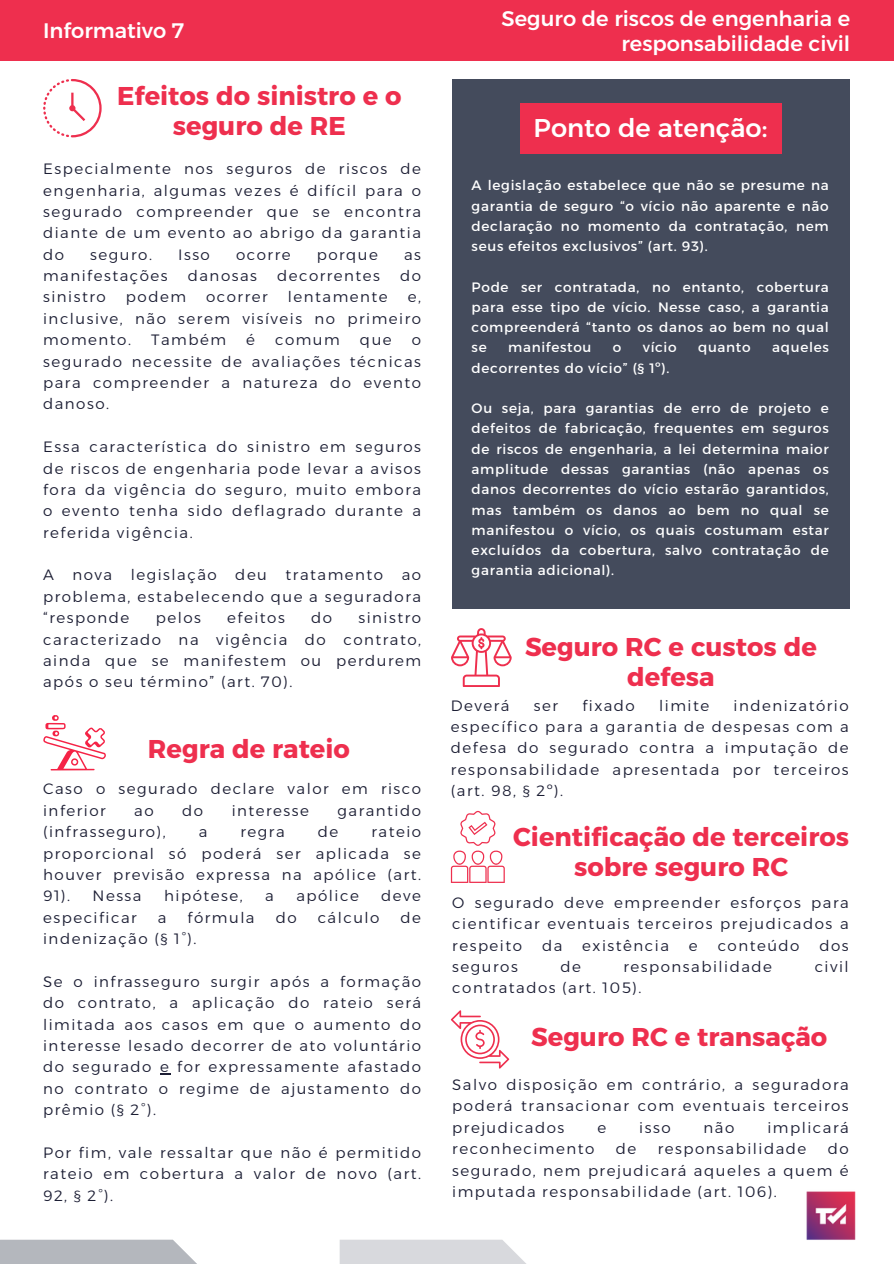
<style>
.page{position:relative;width:894px;height:1264px;background:#fff}
.page>*{position:absolute;margin:0;border:0;box-sizing:border-box;transform-origin:0 0}
.t1{font:700 25.65px/30.3px "Alexandria";color:#ee2f4e;text-align:center}
.t2{font:500 25.65px "Alexandria";color:#fff}
.t3{font:500 21px/24.8px "Alexandria";color:#fff;text-align:right}
.t4{font:300 15px/21.3px "Alexandria";letter-spacing:.1em;color:#1c1e34;text-align:justify}
.t5{font:13.65px/20.2px "Alexandria";letter-spacing:.05em;color:#fff;text-align:justify}
</style>
<div class="page">
<svg style="left:0;top:1239px;width:196px;height:24px;background:#babdc2"></svg>
<svg style="left:339px;top:1239px;width:186px;height:24px;background:#dbdce0"></svg>
<div style="left:0;top:0;width:893px;height:61px;background:#ee2f4e"></div>
<div style="left:452px;top:79px;width:398px;height:530px;background:#444b5c"></div>
<div style="left:519px;top:103px;width:262px;height:50px;background:#ee2f4e"></div>
<img style="left:806px;top:1191px;width:50px;height:49px">
<svg style="left:43px;top:79px;width:59px;height:58px"></svg>
<svg style="left:43px;top:715px;width:63px;height:55px"></svg>
<svg style="left:451px;top:628px;width:60px;height:58px"></svg>
<svg style="left:451px;top:810px;width:53px;height:72px"></svg>
<svg style="left:451px;top:1010px;width:58px;height:58px"></svg>
<h1 class="t3" style="left:43px;top:18px;width:142px">Informativo 7</h1>
<p class="t1" style="left:117px;top:80px;width:286px">Efeitos do sinistro e o seguro de RE</p>
<h2 class="t4" style="left:43px;top:158px;width:379px">Especialmente nos seguros de riscos de engenharia, algumas vezes é difícil para o segurado compreender que se encontra diante de um evento ao abrigo da garantia do</h2>
<h2 class="t4" style="left:90px;top:244px;width:63px">seguro.</h2>
<h2 class="t4" style="left:178px;top:244px;width:33px">Isso</h2>
<h2 class="t4" style="left:236px;top:244px;width:56px">ocorre</h2>
<h2 class="t4" style="left:316px;top:244px;width:63px">porque</h2>
<h2 class="t4" style="left:404px;top:244px;width:18px">as</h2>
<h2 class="t4" style="left:43px;top:265px;width:126px">manifestações</h2>
<h2 class="t4" style="left:188px;top:265px;width:71px">danosas</h2>
<h2 class="t4" style="left:277px;top:265px;width:104px">decorrentes</h2>
<h2 class="t4" style="left:400px;top:265px;width:22px">do</h2>
<h2 class="t4" style="left:43px;top:286px;width:64px">sinistro</h2>
<h2 class="t4" style="left:126px;top:286px;width:62px">podem</h2>
<h2 class="t4" style="left:206px;top:286px;width:63px">ocorrer</h2>
<h2 class="t4" style="left:288px;top:286px;width:101px">lentamente</h2>
<h2 class="t4" style="left:43px;top:286px;width:379px;text-indent:364px">e, inclusive, não serem visíveis no primeiro momento.</h2>
<h2 class="t4" style="left:151px;top:329px;width:76px">Também</h2>
<h2 class="t4" style="left:246px;top:329px;width:10px">é</h2>
<h2 class="t4" style="left:275px;top:329px;width:66px">comum</h2>
<h2 class="t4" style="left:360px;top:329px;width:33px">que</h2>
<h2 class="t4" style="left:43px;top:329px;width:379px;text-indent:368px">o segurado necessite de avaliações técnicas para compreender a natureza do evento danoso.</h2>
<h2 class="t4" style="left:43px;top:436px;width:379px">Essa característica do sinistro em seguros de riscos de engenharia pode levar a avisos fora da vigência do seguro, muito embora o evento tenha sido deflagrado durante a referida vigência.</h2>
<p class="t4" style="left:43px;top:564px;width:379px">A nova legislação deu tratamento ao problema, estabelecendo que a seguradora “responde</p>
<p class="t4" style="left:156px;top:607px;width:47px">pelos</p>
<p class="t4" style="left:227px;top:607px;width:59px">efeitos</p>
<p class="t4" style="left:311px;top:607px;width:22px">do</p>
<p class="t4" style="left:43px;top:607px;width:379px;text-indent:315px">sinistro caracterizado na vigência do contrato, ainda que se manifestem ou perdurem após o seu término” (art. 70).</p>
<p class="t1" style="left:148px;top:733px;width:203px">Regra de rateio</p>
<h1 class="t4" style="left:43px;top:778px;width:379px">Caso o segurado declare valor em risco inferior</h1>
<h1 class="t4" style="left:134px;top:799px;width:21px">ao</h1>
<h1 class="t4" style="left:182px;top:799px;width:22px">do</h1>
<h1 class="t4" style="left:231px;top:799px;width:79px">interesse</h1>
<h1 class="t4" style="left:337px;top:799px;width:85px">garantido</h1>
<h1 class="t4" style="left:43px;top:821px;width:124px">(infrasseguro),</h1>
<h1 class="t4" style="left:199px;top:821px;width:10px">a</h1>
<h1 class="t4" style="left:240px;top:821px;width:46px">regra</h1>
<h1 class="t4" style="left:318px;top:821px;width:22px">de</h1>
<h1 class="t4" style="left:43px;top:821px;width:379px;text-indent:328px">rateio proporcional só poderá ser aplicada se houver previsão expressa na apólice (art.<br>91).</h1>
<h1 class="t4" style="left:93px;top:885px;width:50px">Nessa</h1>
<h1 class="t4" style="left:164px;top:885px;width:80px">hipótese,</h1>
<h1 class="t4" style="left:265px;top:885px;width:10px">a</h1>
<h1 class="t4" style="left:296px;top:885px;width:64px">apólice</h1>
<h1 class="t4" style="left:381px;top:885px;width:41px">deve</h1>
<h1 class="t4" style="left:43px;top:906px;width:95px">especificar</h1>
<h1 class="t4" style="left:158px;top:906px;width:10px">a</h1>
<h1 class="t4" style="left:187px;top:906px;width:68px">fórmula</h1>
<h1 class="t4" style="left:275px;top:906px;width:22px">do</h1>
<h1 class="t4" style="left:317px;top:906px;width:63px">cálculo</h1>
<h1 class="t4" style="left:400px;top:906px;width:22px">de</h1>
<h1 class="t4" style="left:43px;top:928px;width:155px">indenização (§ 1°).</h1>
<p class="t4" style="left:43px;top:970px;width:379px">Se o infrasseguro surgir após a formação do contrato, a aplicação do rateio será limitada aos casos em que o aumento do interesse lesado decorrer de ato voluntário do segurado e for expressamente afastado no contrato o regime de ajustamento do prêmio (§ 2°).</p>
<p class="t4" style="left:43px;top:1141px;width:379px">Por fim, vale ressaltar que não é permitido rateio em cobertura a valor de novo (art.<br>92, § 2°).</p>
<p class="t3" style="left:501px;top:6px;width:350px">Seguro de riscos de engenharia e responsabilidade civil</p>
<p class="t2" style="left:533px;top:112px;width:235px">Ponto de atenção:</p>
<p class="t5" style="left:471px;top:175px;width:358px">A legislação estabelece que não se presume na garantia de seguro “o vício não aparente e não declaração no momento da contratação, nem seus efeitos exclusivos” (art. 93).</p>
<p class="t5" style="left:471px;top:276px;width:358px">Pode ser contratada, no entanto, cobertura para esse tipo de vício. Nesse caso, a garantia compreenderá “tanto os danos ao bem no qual se</p>
<p class="t5" style="left:508px;top:337px;width:85px">manifestou</p>
<p class="t5" style="left:612px;top:337px;width:10px">o</p>
<p class="t5" style="left:642px;top:337px;width:35px">vício</p>
<p class="t5" style="left:697px;top:337px;width:54px">quanto</p>
<p class="t5" style="left:771px;top:337px;width:58px">aqueles</p>
<p class="t5" style="left:471px;top:357px;width:199px">decorrentes do vício” (§ 1º).</p>
<p class="t5" style="left:471px;top:398px;width:358px">Ou seja, para garantias de erro de projeto e defeitos de fabricação, frequentes em seguros de riscos de engenharia, a lei determina maior amplitude dessas garantias (não apenas os danos decorrentes do vício estarão garantidos, mas também os danos ao bem no qual se manifestou o vício, os quais costumam estar excluídos da cobertura, salvo contratação de garantia adicional).</p>
<p class="t1" style="left:525px;top:631px;width:293px">Seguro RC e custos de defesa</p>
<p class="t4" style="left:451px;top:694px;width:60px">Deverá</p>
<p class="t4" style="left:533px;top:694px;width:26px">ser</p>
<p class="t4" style="left:582px;top:694px;width:54px">fixado</p>
<p class="t4" style="left:659px;top:694px;width:51px">limite</p>
<p class="t4" style="left:451px;top:694px;width:399px;text-indent:282px">indenizatório específico para a garantia de despesas com a defesa do segurado contra a imputação de responsabilidade apresentada por terceiros (art. 98, § 2º).</p>
<h1 class="t1" style="left:513px;top:821px;width:337px">Cientificação de terceiros sobre seguro RC</h1>
<p class="t4" style="left:452px;top:891px;width:398px">O segurado deve empreender esforços para cientificar eventuais terceiros prejudicados a respeito</p>
<p class="t4" style="left:542px;top:934px;width:22px">da</p>
<p class="t4" style="left:582px;top:934px;width:88px">existência</p>
<p class="t4" style="left:688px;top:934px;width:10px">e</p>
<p class="t4" style="left:717px;top:934px;width:83px">conteúdo</p>
<p class="t4" style="left:819px;top:934px;width:31px">dos</p>
<p class="t4" style="left:452px;top:955px;width:67px">seguros</p>
<p class="t4" style="left:560px;top:955px;width:22px">de</p>
<p class="t4" style="left:623px;top:955px;width:150px">responsabilidade</p>
<p class="t4" style="left:814px;top:955px;width:36px">civil</p>
<p class="t4" style="left:452px;top:977px;width:190px">contratados (art. 105).</p>
<h1 class="t1" style="left:531px;top:1021px;width:297px">Seguro RC e transação</h1>
<p class="t4" style="left:452px;top:1073px;width:398px">Salvo disposição em contrário, a seguradora poderá transacionar com eventuais terceiros prejudicados</p>
<p class="t4" style="left:597px;top:1116px;width:10px">e</p>
<p class="t4" style="left:639px;top:1116px;width:33px">isso</p>
<p class="t4" style="left:703px;top:1116px;width:32px">não</p>
<p class="t4" style="left:767px;top:1116px;width:83px">implicará</p>
<p class="t4" style="left:452px;top:1138px;width:398px;text-indent:375px">do segurado, nem prejudicará aqueles a quem é imputada responsabilidade (art. 106).</p>
<p class="t4" style="left:452px;top:1138px;width:143px">reconhecimento</p>
<p class="t4" style="left:615px;top:1138px;width:22px">de</p>
<p class="t4" style="left:657px;top:1138px;width:150px">responsabilidade</p>
</div>
